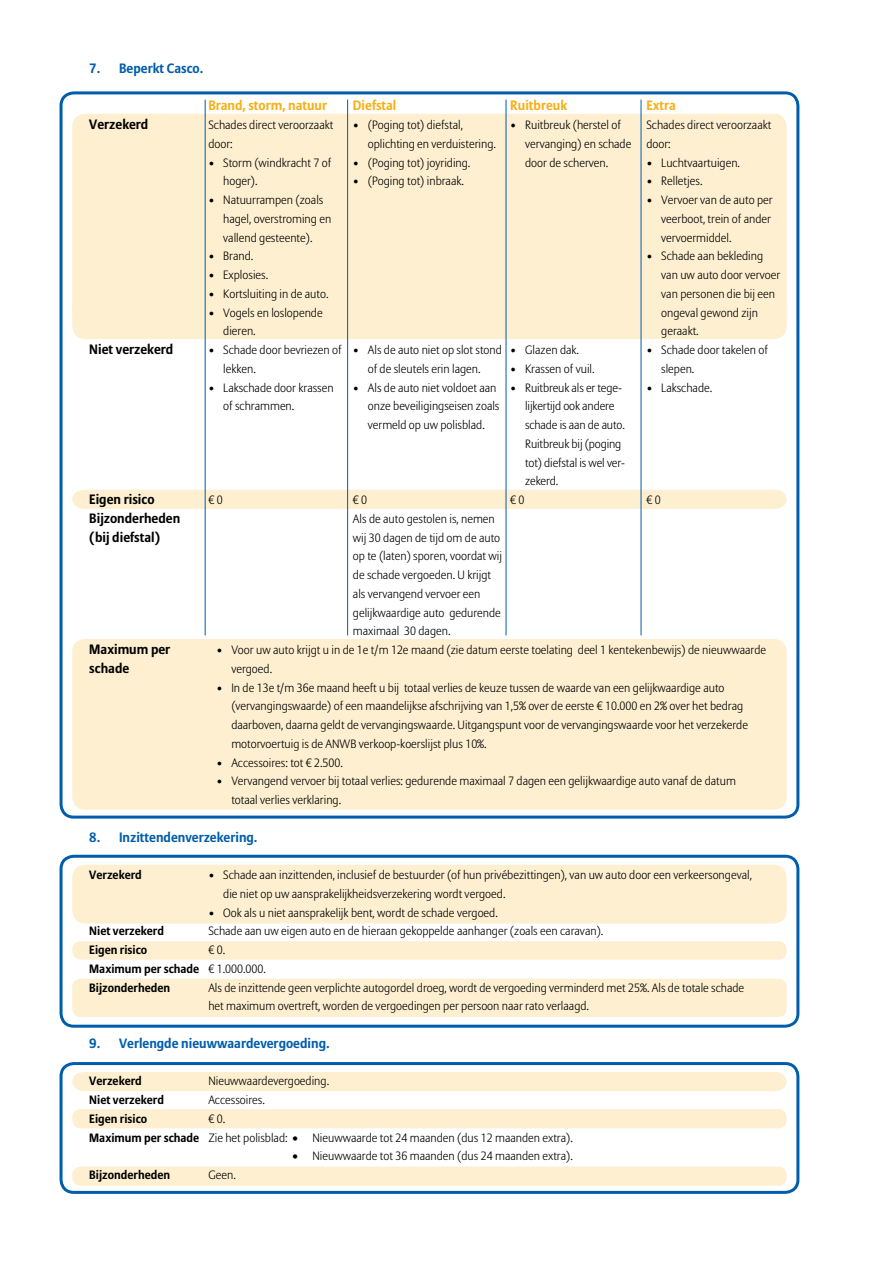
<style>
.page{position:relative;width:893px;height:1263px;background:#fff}
.page>*{position:absolute;margin:0;border:0;box-sizing:border-box;transform-origin:0 0}
.t1{font:700 13.5px/18.8px "Allianz Sans";color:#000}
.t2{font:700 13.5px "Allianz Sans";color:#005dab}
.t3{font:700 13.5px "Allianz Sans";color:#f7af15}
.t4{font:300 12px/18.8px "Allianz Sans";color:#000}
.t5{font:700 12px/18.8px "Allianz Sans";color:#000}
.s1{font-weight:300}
.s2{font-weight:700}
</style>
<div class="page">
<div style="left:72px;top:1166px;width:715px;height:20px;background:#fdefd0;border-radius:9px"></div>
<div style="left:72px;top:1109px;width:715px;height:19px;background:#fdefd0;border-radius:9px"></div>
<div style="left:72px;top:1072px;width:715px;height:19px;background:#fdefd0"></div>
<div style="left:60px;top:1062px;width:739px;height:132px;border:3px solid #005dab;border-radius:13px"></div>
<div style="left:72px;top:639px;width:715px;height:171px;background:#fdefd0;border-radius:13px"></div>
<div style="left:60px;top:91px;width:739px;height:728px;border:3px solid #005dab;border-radius:13px"></div>
<div style="left:72px;top:490px;width:715px;height:19px;background:#fdefd0"></div>
<div style="left:72px;top:114px;width:715px;height:225px;background:#fdefd0;border-radius:13px"></div>
<hr style="left:347px;top:100px;width:1px;height:535px;background:#005dab">
<hr style="left:506px;top:100px;width:1px;height:535px;background:#005dab">
<hr style="left:641px;top:100px;width:1px;height:535px;background:#005dab">
<hr style="left:205px;top:100px;width:1px;height:535px;background:#005dab">
<div style="left:72px;top:979px;width:715px;height:38px;background:#fdefd0;border-radius:9px"></div>
<div style="left:72px;top:941px;width:715px;height:19px;background:#fdefd0;border-radius:9px"></div>
<div style="left:72px;top:865px;width:715px;height:58px;background:#fdefd0;border-radius:13px"></div>
<div style="left:60px;top:855px;width:739px;height:173px;border:3px solid #005dab;border-radius:13px"></div>
<p class="t2" style="left:89px;top:59px;width:116px">7. Beperkt Casco.</p>
<p class="t3" style="left:208px;top:97px;width:120px">Brand, storm, natuur</p>
<p class="t3" style="left:353px;top:97px;width:45px">Diefstal</p>
<p class="t3" style="left:510px;top:97px;width:58px">Ruitbreuk</p>
<p class="t3" style="left:646px;top:97px;width:31px">Extra</p>
<p class="t1" style="left:89px;top:115px;width:61px">Verzekerd</p>
<p class="t4" style="left:208px;top:116px;width:127px">Schades direct veroorzaakt door:</p>
<p class="t4" style="left:223px;top:153px;width:110px;text-indent:-15px">• Storm (windkracht 7 of hoger).</p>
<p class="t4" style="left:223px;top:191px;width:110px;text-indent:-15px">• Natuurrampen (zoals hagel, overstroming en vallend gesteente).</p>
<p class="t4" style="left:208px;top:247px;width:47px">• Brand.</p>
<p class="t4" style="left:208px;top:266px;width:61px">• Explosies.</p>
<p class="t4" style="left:208px;top:285px;width:122px">• Kortsluiting in de auto.</p>
<p class="t4" style="left:223px;top:303px;width:101px;text-indent:-15px">• Vogels en loslopende dieren.</p>
<p class="t4" style="left:368px;top:116px;width:130px;text-indent:-15px">• (Poging tot) diefstal, oplichting en verduistering.</p>
<p class="t4" style="left:353px;top:153px;width:119px">• (Poging tot) joyriding.</p>
<p class="t4" style="left:353px;top:172px;width:113px">• (Poging tot) inbraak.</p>
<p class="t4" style="left:525px;top:116px;width:108px;text-indent:-15px">• Ruitbreuk (herstel of vervanging) en schade door de scherven.</p>
<p class="t4" style="left:646px;top:116px;width:127px">Schades direct veroorzaakt door:</p>
<p class="t4" style="left:646px;top:153px;width:95px">• Luchtvaartuigen.</p>
<p class="t4" style="left:646px;top:172px;width:58px">• Relletjes.</p>
<p class="t4" style="left:661px;top:191px;width:113px;text-indent:-15px">• Vervoer van de auto per veerboot, trein of ander vervoermiddel.</p>
<p class="t4" style="left:661px;top:247px;width:120px;text-indent:-15px">• Schade aan bekleding van uw auto door vervoer van personen die bij een ongeval gewond zijn geraakt.</p>
<p class="t1" style="left:89px;top:340px;width:86px">Niet verzekerd</p>
<p class="t1" style="left:89px;top:490px;width:67px">Eigen risico</p>
<p class="t4" style="left:223px;top:341px;width:120px;text-indent:-15px">• Schade door bevriezen of lekken.</p>
<p class="t4" style="left:223px;top:378px;width:112px;text-indent:-15px">• Lakschade door krassen of schrammen.</p>
<p class="t4" style="left:208px;top:491px;width:16px">€ 0</p>
<p class="t4" style="left:353px;top:341px;width:151px;text-align:center">• Als de auto niet op slot stond of de sleutels erin lagen.</p>
<p class="t4" style="left:368px;top:378px;width:133px;text-indent:-15px">• Als de auto niet voldoet aan onze beveiligingseisen zoals vermeld op uw polisblad.</p>
<p class="t4" style="left:353px;top:491px;width:16px">€ 0</p>
<p class="t4" style="left:510px;top:341px;width:70px">• Glazen dak.</p>
<p class="t4" style="left:510px;top:360px;width:86px">• Krassen of vuil.</p>
<p class="t4" style="left:510px;top:378px;width:113px">• Ruitbreuk als er tege-</p>
<p class="t4" style="left:525px;top:397px;width:91px">lijkertijd ook andere</p>
<p class="t4" style="left:525px;top:416px;width:101px">schade is aan de auto.</p>
<p class="t4" style="left:525px;top:435px;width:98px">Ruitbreuk bij (poging</p>
<p class="t4" style="left:525px;top:453px;width:101px">tot) diefstal is wel ver-</p>
<p class="t4" style="left:525px;top:472px;width:35px">zekerd.</p>
<p class="t4" style="left:510px;top:491px;width:16px">€ 0</p>
<p class="t4" style="left:661px;top:341px;width:108px;text-indent:-15px">• Schade door takelen of slepen.</p>
<p class="t4" style="left:646px;top:378px;width:67px">• Lakschade.</p>
<p class="t4" style="left:646px;top:491px;width:16px">€ 0</p>
<p class="t1" style="left:89px;top:509px;width:93px">Bijzonderheden (bij diefstal)</p>
<p class="t4" style="left:353px;top:510px;width:151px">Als de auto gestolen is, nemen wij 30 dagen de tijd om de auto op te (laten) sporen, voordat wij de schade vergoeden. U krijgt als vervangend vervoer een gelijkwaardige auto gedurende maximaal 30 dagen.</p>
<p class="t1" style="left:89px;top:640px;width:83px">Maximum per schade</p>
<p class="t4" style="left:231px;top:641px;width:536px;text-indent:-15px">• Voor uw auto krijgt u in de 1e t/m 12e maand (zie datum eerste toelating deel 1 kentekenbewijs) de nieuwwaarde vergoed.</p>
<p class="t4" style="left:231px;top:678px;width:518px;text-indent:-15px">• In de 13e t/m 36e maand heeft u bij totaal verlies de keuze tussen de waarde van een gelijkwaardige auto (vervangingswaarde) of een maandelijkse afschrijving van 1,5% over de eerste € 10.000 en 2% over het bedrag daarboven, daarna geldt de vervangingswaarde. Uitgangspunt voor de vervangingswaarde voor het verzekerde motorvoertuig is de ANWB verkoop-koerslijst plus 10%.</p>
<p class="t4" style="left:216px;top:753px;width:128px">• Accessoires: tot € 2.500.</p>
<p class="t4" style="left:231px;top:772px;width:506px;text-indent:-15px">• Vervangend vervoer bij totaal verlies: gedurende maximaal 7 dagen een gelijkwaardige auto vanaf de datum totaal verlies verklaring.</p>
<p class="t2" style="left:89px;top:828px;width:170px">8. Inzittendenverzekering.</p>
<p class="t5" style="left:89px;top:866px;width:54px">Verzekerd</p>
<p class="t4" style="left:223px;top:866px;width:530px;text-indent:-15px">• Schade aan inzittenden, inclusief de bestuurder (of hun privébezittingen), van uw auto door een verkeersongeval, die niet op uw aansprakelijkheidsverzekering wordt vergoed.</p>
<p class="t4" style="left:208px;top:903px;width:291px">• Ook als u niet aansprakelijk bent, wordt de schade vergoed.</p>
<p class="t5" style="left:89px;top:922px;width:76px">Niet verzekerd</p>
<p class="t4" style="left:208px;top:922px;width:396px">Schade aan uw eigen auto en de hieraan gekoppelde aanhanger (zoals een caravan).</p>
<p class="t5" style="left:89px;top:941px;width:60px">Eigen risico</p>
<p class="t5" style="left:89px;top:941px;width:178px;text-indent:119px"><span class="s1">€ 0.<br></span>Maximum per schade <span class="s1">€ 1.000.000.<br></span>Bijzonderheden</p>
<p class="t4" style="left:208px;top:978px;width:537px">Als de inzittende geen verplichte autogordel droeg, wordt de vergoeding verminderd met 25%. Als de totale schade het maximum overtreft, worden de vergoedingen per persoon naar rato verlaagd.</p>
<p class="t2" style="left:89px;top:1034px;width:242px">9. Verlengde nieuwwaardevergoeding.</p>
<p class="t5" style="left:89px;top:1072px;width:54px">Verzekerd</p>
<p class="t4" style="left:208px;top:1072px;width:122px">Nieuwwaardevergoeding.</p>
<p class="t5" style="left:89px;top:1091px;width:76px">Niet verzekerd</p>
<p class="t4" style="left:208px;top:1091px;width:58px">Accessoires.</p>
<p class="t5" style="left:89px;top:1109px;width:60px">Eigen risico</p>
<p class="t4" style="left:89px;top:1110px;width:485px;text-indent:119px">€ 0.<br><span class="s2">Maximum per schade</span> Zie het polisblad: • Nieuwwaarde tot 24 maanden (dus 12 maanden extra).</p>
<p class="t4" style="left:292px;top:1147px;width:282px">• Nieuwwaarde tot 36 maanden (dus 24 maanden extra).</p>
<p class="t5" style="left:89px;top:1166px;width:82px">Bijzonderheden</p>
<p class="t4" style="left:208px;top:1166px;width:29px">Geen.</p>
</div>
